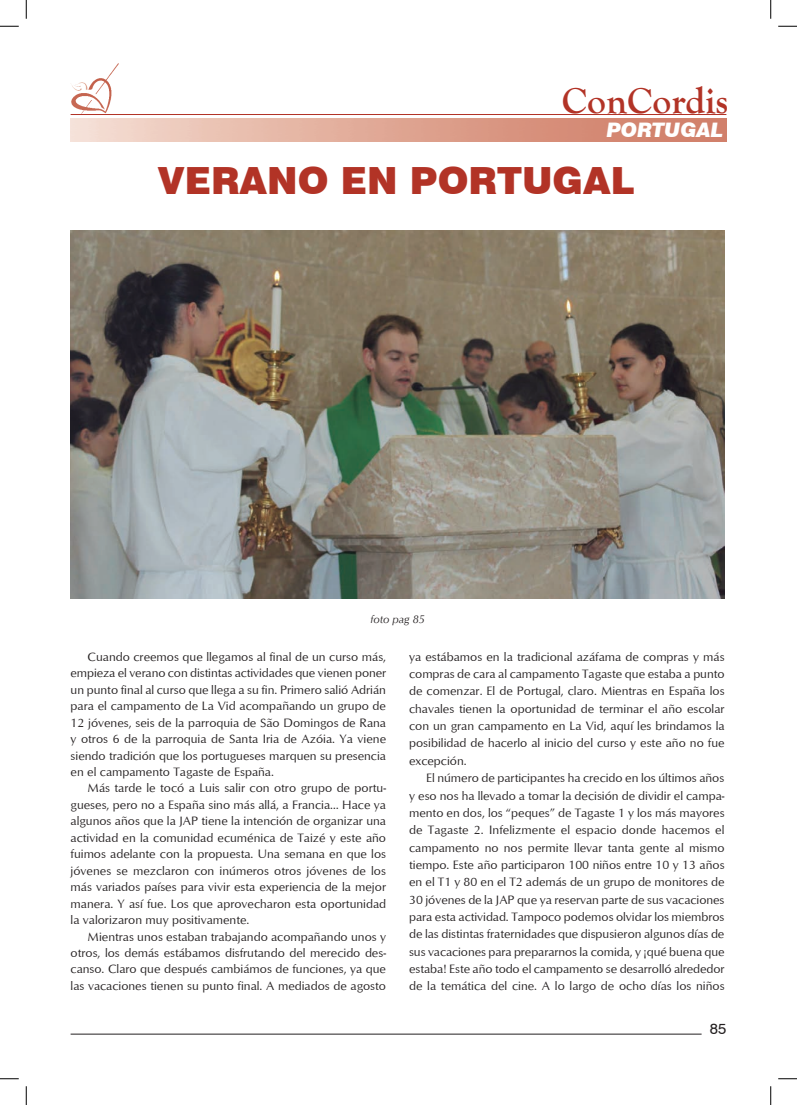
<style>
.page{position:relative;width:797px;height:1105px;background:#fff}
.page>*{position:absolute;margin:0;border:0;box-sizing:border-box;transform-origin:0 0}
.TITULO{font:900 37.5px "Swiss 721 BT";color:#b23326}
.t1{font:700 37.5px "Goudy Old Style T";color:#b23326}
.Subtítulo_1{font:italic 900 20px "Swiss 721 BT";color:#fff}
.t2{font:15px "Swiss 721 BT";color:#231f20}
.GENERAL{font:12.5px/17.4px "Optimum";color:#231f20;text-align:justify}
.PIE_FOTO{font:italic 11.25px "Optimum";color:#231f20}
</style>
<div class="page">
<hr style="left:71px;top:1034px;width:630px;height:1px;background:#231f20">
<hr style="left:71px;top:114px;width:655px;height:1px;background:#b23326">
<img style="left:71px;top:63px;width:48px;height:51px">
<img style="left:71px;top:230px;width:653px;height:368px">
<svg style="left:0;top:25px;width:19px;height:2px"></svg>
<svg style="left:778px;top:25px;width:19px;height:2px"></svg>
<svg style="left:0;top:1078px;width:19px;height:1px"></svg>
<svg style="left:778px;top:1078px;width:19px;height:1px"></svg>
<svg style="left:25px;top:0;width:2px;height:19px"></svg>
<svg style="left:25px;top:1086px;width:2px;height:19px"></svg>
<svg style="left:770px;top:0;width:1px;height:19px"></svg>
<svg style="left:770px;top:1086px;width:1px;height:19px"></svg>
<p class="t1" style="left:562px;top:80px;width:168px">ConCordis</p>
<p class="Subtítulo_1" style="left:606px;top:118px;width:118px">PORTUGAL</p>
<p class="TITULO" style="left:157px;top:157px;width:479px">VERANO EN PORTUGAL</p>
<p class="PIE_FOTO" style="left:370px;top:613px;width:56px">foto pag 85</p>
<p class="GENERAL" style="left:71px;top:648px;width:317px;line-height:16.5px;text-indent:17px">Cuando creemos que llegamos al final de un curso más, empieza el verano con distintas actividades que vienen poner un punto final al curso que llega a su fin. Primero salió Adrián para el campamento de La Vid acompañando un grupo de 12 jóvenes, seis de la parroquia de São Domingos de Rana y otros 6 de la parroquia de Santa Iria de Azóia. Ya viene siendo tradición que los portugueses marquen su presencia en el campamento Tagaste de España.</p>
<p class="GENERAL" style="left:71px;top:780px;width:317px;line-height:16.5px;text-indent:17px">Más tarde le tocó a Luis salir con otro grupo de portu&shy;gueses, pero no a España sino más allá, a Francia… Hace ya algunos años que la JAP tiene la intención de organizar una actividad en la comunidad ecuménica de Taizé y este año fuimos adelante con la propuesta. Una semana en que los jóvenes se mezclaron con inúmeros otros jóvenes de los más variados países para vivir esta experiencia de la mejor manera. Y así fue. Los que aprovecharon esta oportunidad la valorizaron muy positivamente.</p>
<p class="GENERAL" style="left:71px;top:928px;width:317px;line-height:16.5px;text-indent:17px">Mientras unos estaban trabajando acompañando unos y otros, los demás estábamos disfrutando del merecido des&shy;canso. Claro que después cambiámos de funciones, ya que las vacaciones tienen su punto final. A mediados de agosto</p>
<p class="GENERAL" style="left:409px;top:647px;width:317px">ya estábamos en la tradicional azáfama de compras y más compras de cara al campamento Tagaste que estaba a punto de comenzar. El de Portugal, claro. Mientras en España los chavales tienen la oportunidad de terminar el año escolar con un gran campamento en La Vid, aquí les brindamos la posibilidad de hacerlo al inicio del curso y este año no fue excepción.</p>
<p class="GENERAL" style="left:409px;top:769px;width:317px;text-indent:17px">El número de participantes ha crecido en los últimos años y eso nos ha llevado a tomar la decisión de dividir el campa&shy;mento en dos, los “peques” de Tagaste 1 y los más mayores de Tagaste 2. Infelizmente el espacio donde hacemos el campamento no nos permite llevar tanta gente al mismo tiempo. Este año participaron 100 niños entre 10 y 13 años en el T1 y 80 en el T2 además de un grupo de monitores de 30 jóvenes de la JAP que ya reservan parte de sus vacaciones para esta actividad. Tampoco podemos olvidar los miembros de las distintas fraternidades que dispusieron algunos días de sus vacaciones para prepararnos la comida, y ¡qué buena que estaba! Este año todo el campamento se desarrolló alrededor de la temática del cine. A lo largo de ocho días los niños</p>
<p class="t2" style="left:710px;top:1019px;width:18px">85</p>
</div>
